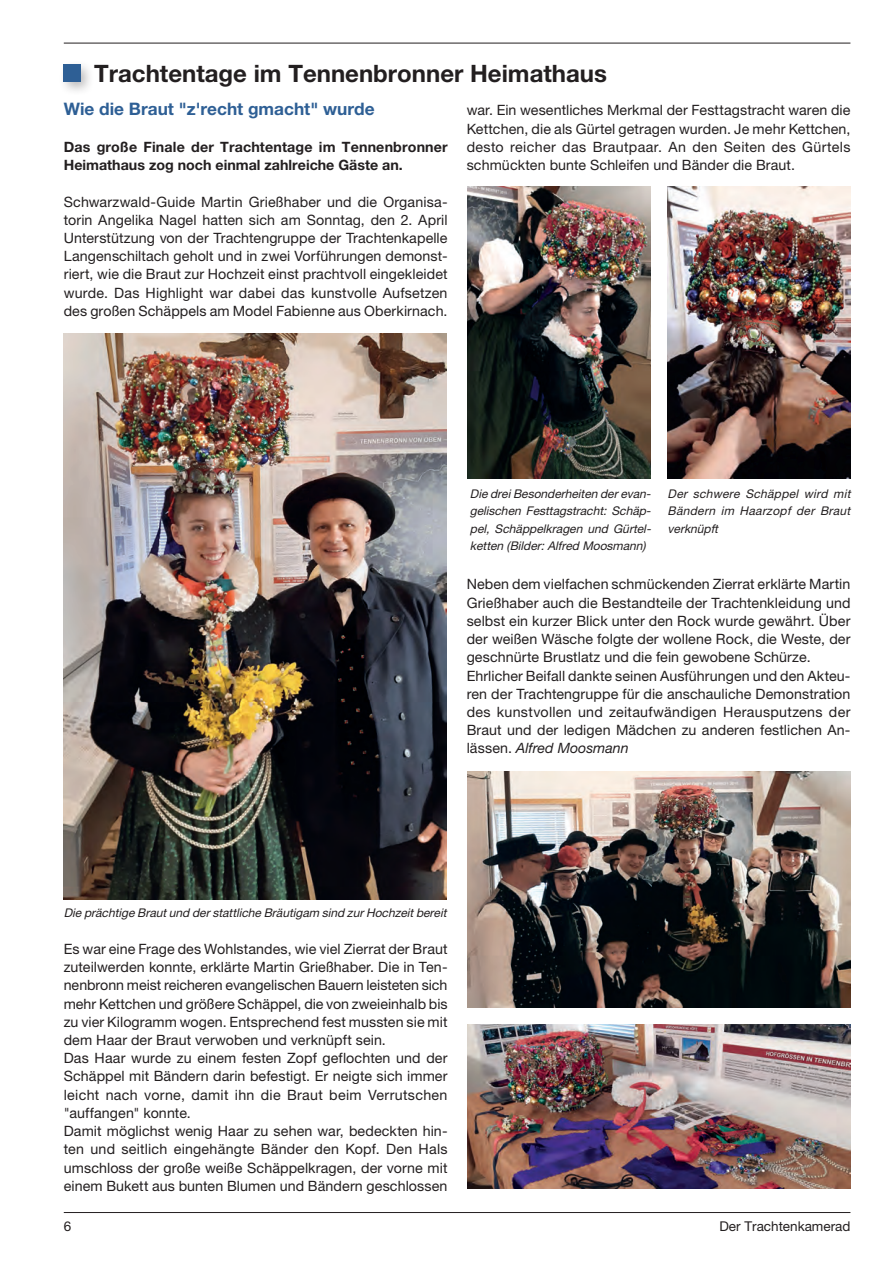
<style>
.page{position:relative;width:893px;height:1263px;background:#fff}
.page>*{position:absolute;margin:0;border:0;box-sizing:border-box;transform-origin:0 0}
.t1{font:700 24px "Helvetica Neue 75";color:#231f20}
.t2{font:700 17.25px "Helvetica Neue 75";color:#2e5f95}
.t3{font:14.25px/18.3px "Helvetica Neue 55";letter-spacing:.005em;color:#231f20;text-align:justify}
.t4{font:700 14.25px/18.3px "Helvetica Neue 75";letter-spacing:.01em;color:#231f20}
.t5{font:italic 14.25px "Helvetica Neue 56";color:#231f20}
.t6{font:13.5px "Helvetica Neue 55";color:#231f20}
.t7{font:12px/17.2px "Helvetica Neue 56 talic";color:#231f20;text-align:justify}
.s1{font-family:"Helvetica Neue 55";font-style:normal}
</style>
<div class="page">
<hr style="left:64px;top:1212px;width:786px;height:1px;background:#231f20">
<hr style="left:64px;top:43px;width:786px;height:1px;background:#231f20">
<div style="left:59px;top:60px;width:36px;height:36px;background:#231f20;opacity:.3"></div>
<div style="left:64px;top:65px;width:17px;height:17px;background:#2e5f95"></div>
<img style="left:64px;top:334px;width:382px;height:565px">
<img style="left:468px;top:771px;width:382px;height:236px">
<img style="left:468px;top:1024px;width:382px;height:164px">
<img style="left:468px;top:187px;width:183px;height:291px">
<img style="left:668px;top:187px;width:182px;height:291px">
<h1 class="t1" style="left:94px;top:58px;width:514px">Trachtentage im Tennenbronner Heimathaus</h1>
<p class="t2" style="left:64px;top:99px;width:312px">Wie die Braut "z'recht gmacht" wurde</p>
<p class="t4" style="left:64px;top:137px;width:385px">Das große Finale der Trachtentage im Tennenbronner<br>Heimathaus zog noch einmal zahlreiche Gäste an.</p>
<p class="t3" style="left:64px;top:192px;width:385px">Schwarzwald-Guide Martin Grießhaber und die Organisa&shy;torin Angelika Nagel hatten sich am Sonntag, den 2. April Unterstützung von der Trachtengruppe der Trachtenkapelle Langenschiltach geholt und in zwei Vorführungen demonst&shy;riert, wie die Braut zur Hochzeit einst prachtvoll eingekleidet wurde. Das Highlight war dabei das kunstvolle Aufsetzen des großen Schäppels am Model Fabienne aus Oberkirnach.</p>
<p class="t3" style="left:467px;top:101px;width:385px">war. Ein wesentliches Merkmal der Festtagstracht waren die Kettchen, die als Gürtel getragen wurden. Je mehr Kettchen, desto reicher das Brautpaar. An den Seiten des Gürtels schmückten bunte Schleifen und Bänder die Braut.</p>
<p class="t7" style="left:470px;top:485px;width:183px">Die drei Besonderheiten der evan&shy;gelischen Festtagstracht: Schäp&shy;pel, Schäppelkragen und Gürtel&shy;ketten (Bilder: Alfred Moosmann)</p>
<p class="t7" style="left:668px;top:485px;width:184px">Der schwere Schäppel wird mit Bändern im Haarzopf der Braut verknüpft</p>
<p class="t3" style="left:467px;top:575px;width:385px;text-align:left">Neben dem vielfachen schmückenden Zierrat erklärte Martin Grießhaber auch die Bestandteile der Trachtenkleidung und selbst ein kurzer Blick unter den Rock wurde gewährt. Über der weißen Wäsche folgte der wollene Rock, die Weste, der geschnürte Brustlatz und die fein gewobene Schürze.<br>Ehrlicher Beifall dankte seinen Ausführungen und den Akteu&shy;ren der Trachtengruppe für die anschauliche Demonstration des kunstvollen und zeitaufwändigen Herausputzens der Braut und der ledigen Mädchen zu anderen festlichen An-</p>
<p class="t5" style="left:467px;top:740px;width:163px"><span class="s1">lässen.</span> Alfred Moosmann</p>
<p class="t7" style="left:64px;top:905px;width:384px">Die prächtige Braut und der stattliche Bräutigam sind zur Hochzeit bereit</p>
<p class="t3" style="left:64px;top:939px;width:385px;text-align:left">Es war eine Frage des Wohlstandes, wie viel Zierrat der Braut zuteilwerden konnte, erklärte Martin Grießhaber. Die in Ten&shy;nenbronn meist reicheren evangelischen Bauern leisteten sich mehr Kettchen und größere Schäppel, die von zweieinhalb bis zu vier Kilogramm wogen. Entsprechend fest mussten sie mit dem Haar der Braut verwoben und verknüpft sein.<br>Das Haar wurde zu einem festen Zopf geflochten und der Schäppel mit Bändern darin befestigt. Er neigte sich immer leicht nach vorne, damit ihn die Braut beim Verrutschen "auffangen" konnte.<br>Damit möglichst wenig Haar zu sehen war, bedeckten hin&shy;ten und seitlich eingehängte Bänder den Kopf. Den Hals umschloss der große weiße Schäppelkragen, der vorne mit einem Bukett aus bunten Blumen und Bändern geschlossen</p>
<p class="t6" style="left:64px;top:1218px;width:9px">6</p>
<p class="t6" style="left:719px;top:1218px;width:133px">Der Trachtenkamerad</p>
</div>
